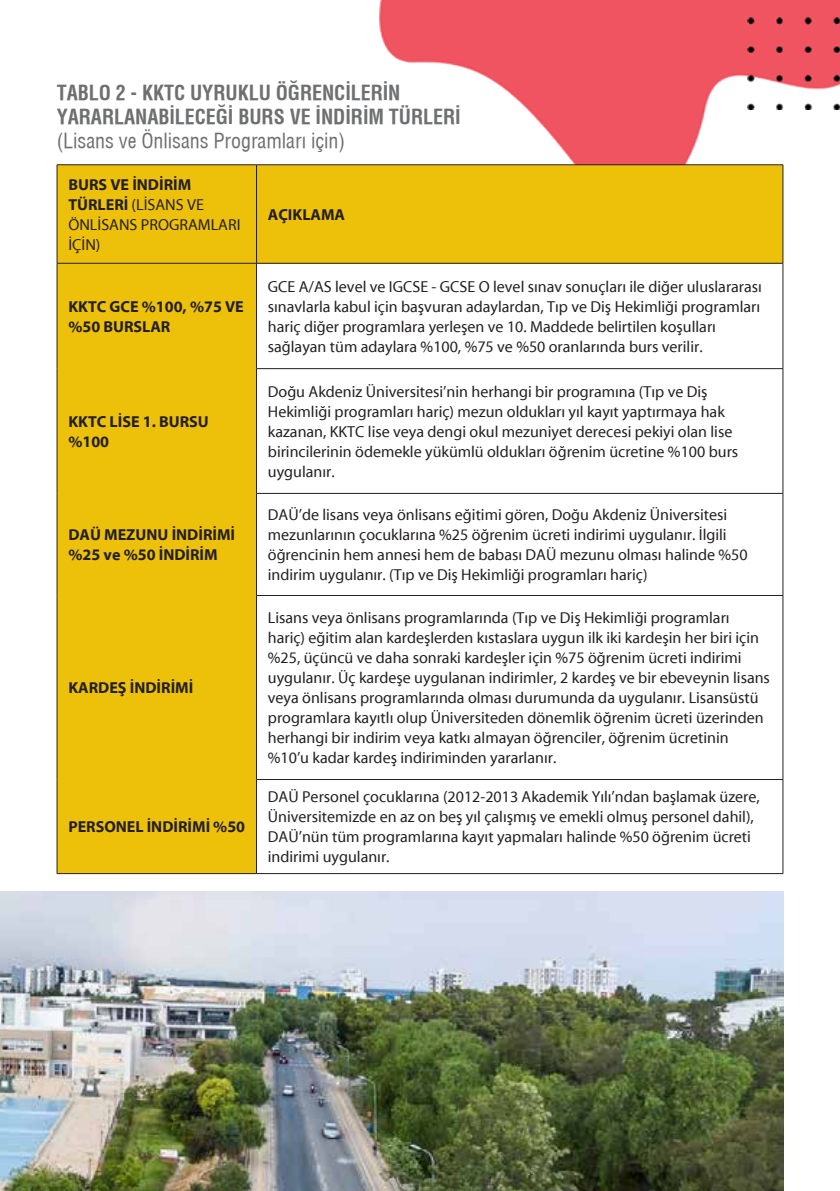
<style>
.page{position:relative;width:840px;height:1191px;background:#fff}
.page>*{position:absolute;margin:0;border:0;box-sizing:border-box;transform-origin:0 0}
.t1{font:700 20px/24px "Helvetica Condensed EMU";letter-spacing:-.005em;color:#6d6f71}
.t2{font:20px "Helvetica Condensed EMU";letter-spacing:-.005em;color:#6d6f71}
.t3{font:16px/20px "Myriad EMU";color:#231f20}
.t4{font:700 16px/20px "Myriad EMU";color:#231f20}
.s1{font-weight:700}
</style>
<div class="page">
<img style="left:379px;top:0;width:460px;height:200px">
<img style="left:747px;top:17px;width:92px;height:92px">
<div style="left:58px;top:165px;width:198px;height:708px;background:#edc00a"></div>
<div style="left:256px;top:165px;width:526px;height:98px;background:#edc00a"></div>
<hr style="left:782px;top:263px;width:1px;height:105px;background:#231f20">
<hr style="left:257px;top:368px;width:525px;height:1px;background:#231f20">
<hr style="left:782px;top:369px;width:1px;height:124px;background:#231f20">
<hr style="left:257px;top:493px;width:525px;height:1px;background:#231f20">
<hr style="left:782px;top:494px;width:1px;height:101px;background:#231f20">
<hr style="left:257px;top:595px;width:525px;height:1px;background:#231f20">
<hr style="left:782px;top:596px;width:1px;height:183px;background:#231f20">
<hr style="left:257px;top:779px;width:525px;height:1px;background:#231f20">
<hr style="left:782px;top:780px;width:1px;height:93px;background:#231f20">
<hr style="left:257px;top:873px;width:525px;height:1px;background:#231f20">
<hr style="left:57px;top:263px;width:1px;height:106px;background:#231f20">
<hr style="left:57px;top:369px;width:1px;height:124px;background:#231f20">
<hr style="left:57px;top:493px;width:1px;height:102px;background:#231f20">
<hr style="left:57px;top:595px;width:1px;height:184px;background:#231f20">
<hr style="left:256px;top:263px;width:1px;height:106px;background:#231f20">
<hr style="left:256px;top:369px;width:1px;height:124px;background:#231f20">
<hr style="left:256px;top:493px;width:1px;height:102px;background:#231f20">
<hr style="left:256px;top:595px;width:1px;height:184px;background:#231f20">
<hr style="left:57px;top:164px;width:199px;height:1px;background:#231f20">
<hr style="left:57px;top:165px;width:1px;height:98px;background:#231f20">
<hr style="left:256px;top:164px;width:526px;height:1px;background:#231f20">
<hr style="left:782px;top:165px;width:1px;height:98px;background:#231f20">
<hr style="left:57px;top:263px;width:199px;height:1px;background:#231f20">
<hr style="left:256px;top:263px;width:526px;height:1px;background:#231f20">
<hr style="left:256px;top:165px;width:1px;height:98px;background:#231f20">
<hr style="left:57px;top:779px;width:1px;height:94px;background:#231f20">
<hr style="left:256px;top:779px;width:1px;height:94px;background:#231f20">
<hr style="left:57px;top:873px;width:200px;height:1px;background:#231f20">
<img style="left:0;top:891px;width:782px;height:300px">
<p class="t1" style="left:57px;top:81px;width:405px">TABLO 2 - KKTC UYRUKLU ÖĞRENCİLERİN<br>YARARLANABİLECEĞİ BURS VE İNDİRİM TÜRLERİ</p>
<p class="t2" style="left:57px;top:128px;width:290px">(Lisans ve Önlisans Programları için)</p>
<p class="t3" style="left:68px;top:175px;width:173px"><span class="s1">BURS VE İNDİRİM<br>TÜRLERİ</span> (LİSANS VE<br>ÖNLİSANS PROGRAMLARI<br>İÇİN)</p>
<p class="t4" style="left:268px;top:205px;width:79px">AÇIKLAMA</p>
<p class="t4" style="left:68px;top:296px;width:177px">KKTC GCE %100, %75 VE %50 BURSLAR</p>
<p class="t4" style="left:68px;top:412px;width:142px">KKTC LİSE 1. BURSU %100</p>
<p class="t4" style="left:68px;top:525px;width:168px">DAÜ MEZUNU İNDİRİMİ %25 ve %50 İNDİRİM</p>
<p class="t4" style="left:68px;top:678px;width:126px">KARDEŞ İNDİRİMİ</p>
<p class="t4" style="left:68px;top:817px;width:178px">PERSONEL İNDİRİMİ %50</p>
<p class="t3" style="left:268px;top:277px;width:495px">GCE A/AS level ve IGCSE - GCSE O level sınav sonuçları ile diğer uluslararası sınavlarla kabul için başvuran adaylardan, Tıp ve Diş Hekimliği programları hariç diğer programlara yerleşen ve 10. Maddede belirtilen koşulları sağlayan tüm adaylara %100, %75 ve %50 oranlarında burs verilir.</p>
<p class="t3" style="left:268px;top:382px;width:471px">Doğu Akdeniz Üniversitesi’nin herhangi bir programına (Tıp ve Diş Hekimliği programları hariç) mezun oldukları yıl kayıt yaptırmaya hak kazanan, KKTC lise veya dengi okul mezuniyet derecesi pekiyi olan lise birincilerinin ödemekle yükümlü oldukları öğrenim ücretine %100 burs uygulanır.</p>
<p class="t3" style="left:268px;top:505px;width:481px">DAÜ’de lisans veya önlisans eğitimi gören, Doğu Akdeniz Üniversitesi mezunlarının çocuklarına %25 öğrenim ücreti indirimi uygulanır. İlgili öğrencinin hem annesi hem de babası DAÜ mezunu olması halinde %50 indirim uygulanır. (Tıp ve Diş Hekimliği programları hariç)</p>
<p class="t3" style="left:268px;top:608px;width:503px">Lisans veya önlisans programlarında (Tıp ve Diş Hekimliği programları hariç) eğitim alan kardeşlerden kıstaslara uygun ilk iki kardeşin her biri için %25, üçüncü ve daha sonraki kardeşler için %75 öğrenim ücreti indirimi uygulanır. Üç kardeşe uygulanan indirimler, 2 kardeş ve bir ebeveynin lisans veya önlisans programlarında olması durumunda da uygulanır. Lisansüstü programlara kayıtlı olup Üniversiteden dönemlik öğrenim ücreti üzerinden herhangi bir indirim veya katkı almayan öğrenciler, öğrenim ücretinin %10’u kadar kardeş indiriminden yararlanır.</p>
<p class="t3" style="left:268px;top:787px;width:493px">DAÜ Personel çocuklarına (2012-2013 Akademik Yılı’ndan başlamak üzere, Üniversitemizde en az on beş yıl çalışmış ve emekli olmuş personel dahil), DAÜ’nün tüm programlarına kayıt yapmaları halinde %50 öğrenim ücreti indirimi uygulanır.</p>
</div>
